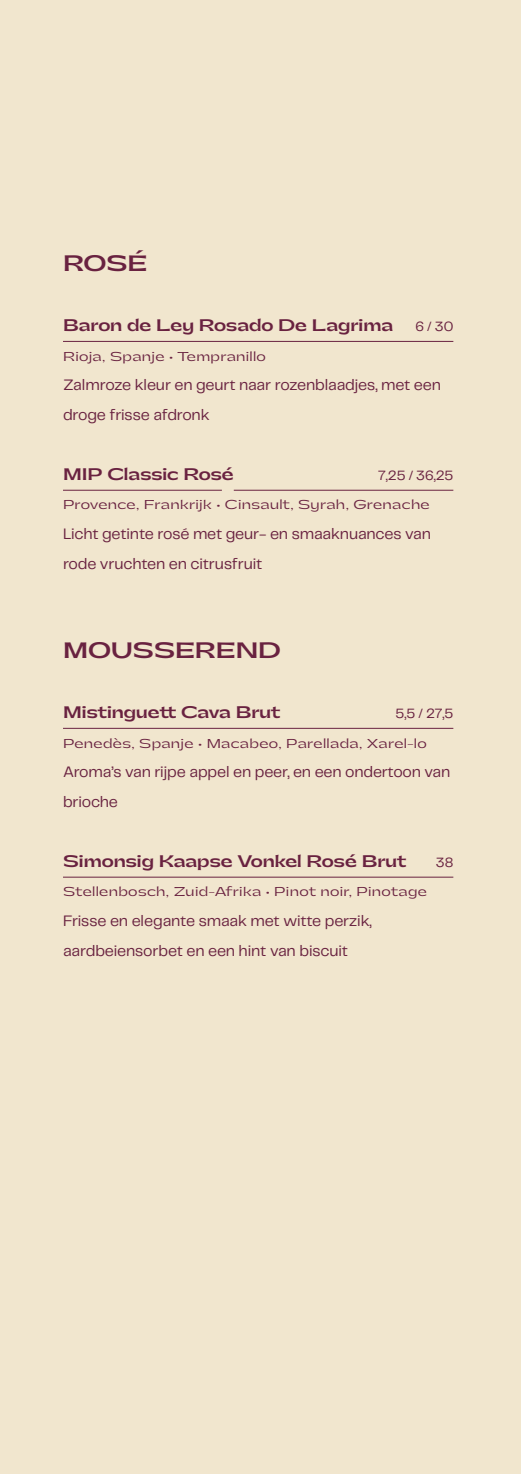
<style>
.page{position:relative;width:521px;height:1474px;background:#fff}
.page>*{position:absolute;margin:0;border:0;box-sizing:border-box;transform-origin:0 0}
.t1{font:700 21px "Gatwick";letter-spacing:-.005em;color:#692240}
.t2{font:15.75px/29.8px "Telegraf";letter-spacing:-.01em;color:#692240}
.t3{font:700 15.75px "Gatwick";color:#692240}
.t4{font:14px "Telegraf";letter-spacing:-.005em;color:#692240}
.t5{font:12.25px "Gatwick";letter-spacing:.025em;color:#692240}
</style>
<div class="page">
<div style="left:0;top:0;width:521px;height:1473px;background:#f1e6ce"></div>
<hr style="left:63px;top:341px;width:390px;height:1px;background:#692240">
<hr style="left:63px;top:490px;width:159px;height:1px;background:#692240">
<hr style="left:234px;top:490px;width:219px;height:1px;background:#692240">
<hr style="left:63px;top:728px;width:390px;height:1px;background:#692240">
<hr style="left:63px;top:876px;width:390px;height:1px;background:#692240">
<p class="t1" style="left:63px;top:249px;width:86px">ROSÉ</p>
<p class="t3" style="left:63px;top:314px;width:332px">Baron de Ley Rosado De Lagrima</p>
<p class="t4" style="left:415px;top:317px;width:39px">6 / 30</p>
<p class="t5" style="left:63px;top:348px;width:204px">Rioja, Spanje • Tempranillo</p>
<p class="t2" style="left:63px;top:370px;width:379px">Zalmroze kleur en geurt naar rozenblaadjes, met een droge frisse afdronk</p>
<p class="t3" style="left:63px;top:463px;width:172px">MIP Classic Rosé</p>
<p class="t4" style="left:378px;top:465px;width:77px">7,25 / 36,25</p>
<p class="t5" style="left:63px;top:497px;width:368px">Provence, Frankrijk • Cinsault, Syrah, Grenache</p>
<p class="t2" style="left:63px;top:518px;width:370px">Licht getinte rosé met geur- en smaaknuances van rode vruchten en citrusfruit</p>
<p class="t1" style="left:63px;top:636px;width:219px">MOUSSEREND</p>
<p class="t3" style="left:63px;top:701px;width:219px">Mistinguett Cava Brut</p>
<p class="t4" style="left:395px;top:703px;width:59px">5,5 / 27,5</p>
<p class="t5" style="left:63px;top:735px;width:365px">Penedès, Spanje • Macabeo, Parellada, Xarel-lo</p>
<p class="t2" style="left:63px;top:756px;width:389px">Aroma’s van rijpe appel en peer, en een ondertoon van brioche</p>
<p class="t3" style="left:63px;top:850px;width:345px">Simonsig Kaapse Vonkel Rosé Brut</p>
<p class="t4" style="left:436px;top:852px;width:19px">38</p>
<p class="t5" style="left:63px;top:883px;width:366px">Stellenbosch, Zuid-Afrika • Pinot noir, Pinotage</p>
<p class="t2" style="left:63px;top:905px;width:310px">Frisse en elegante smaak met witte perzik, aardbeiensorbet en een hint van biscuit</p>
</div>
